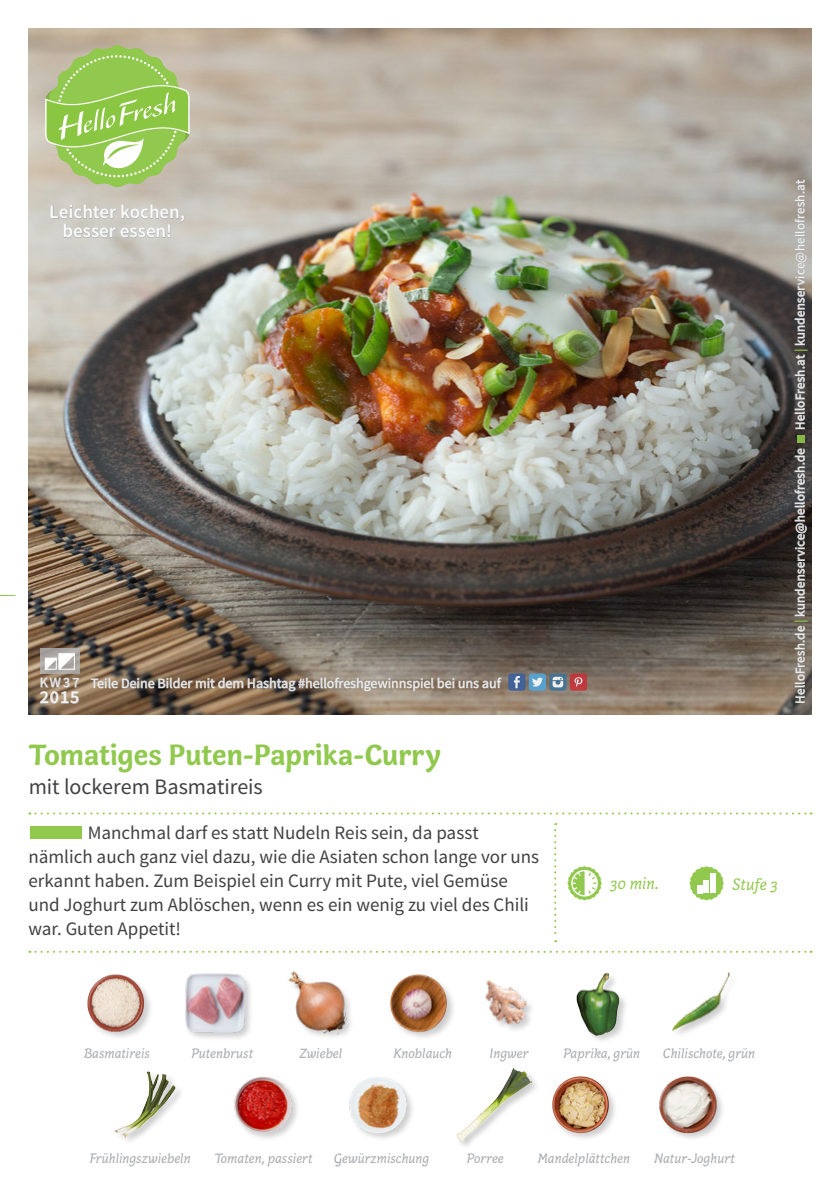
<style>
.page{position:relative;width:840px;height:1191px;background:#fff}
.page>*{position:absolute;margin:0;border:0;box-sizing:border-box;transform-origin:0 0}
.FRONT_Recipe_Title{font:700 30px "Capucine Basic";letter-spacing:-.005em;color:#91c84e}
.FRONT_Recipe_Subtitl{font:22px "Source Sans Pro";color:#414042}
.FRONT___BACK_Running{font:19px/24px "Source Sans Pro";color:#414042}
.t1{font:600 19px/19px "Source Sans Pro";color:#fff;text-align:center}
.t2{font:600 18px "Source Sans Pro";color:#fff}
.FRONT_Icons{font:italic 17px "Capucine Basic";color:#91c84e}
.FRONT_ingredients{font:italic 14px "Capucine Basic";color:#a7a9ac}
.t3{font:14px "Source Sans Pro";color:#fff}
.t4{font:13px "Source Sans Pro";letter-spacing:.02em;color:#fff}
.s1{font-weight:700;color:#91c84e}
</style>
<div class="page">
<img style="left:28px;top:28px;width:783px;height:686px">
<svg style="left:29px;top:812px;width:782px;height:2px"></svg>
<svg style="left:554px;top:823px;width:2px;height:119px"></svg>
<svg style="left:29px;top:950px;width:782px;height:2px"></svg>
<svg style="left:50px;top:204px;width:135px;height:48px;background:#c9c8c2"></svg>
<svg style="left:90px;top:673px;width:412px;height:24px;background:#887a6b"></svg>
<div style="left:508px;top:673px;width:17px;height:17px;background:#426298;border-radius:3px"></div>
<svg style="left:513px;top:676px;width:6px;height:12px"></svg>
<svg style="left:549px;top:673px;width:17px;height:17px"></svg>
<svg style="left:552px;top:677px;width:11px;height:10px"></svg>
<svg style="left:528px;top:673px;width:17px;height:17px"></svg>
<svg style="left:531px;top:677px;width:11px;height:9px"></svg>
<div style="left:569px;top:673px;width:17px;height:17px;background:#bf393e;border-radius:3px"></div>
<svg style="left:574px;top:677px;width:8px;height:10px"></svg>
<svg style="left:0;top:595px;width:15px;height:1px"></svg>
<svg style="left:45px;top:45px;width:144px;height:143px;background:#a7ca74"></svg>
<svg style="left:793px;top:625px;width:12px;height:78px"></svg>
<svg style="left:793px;top:447px;width:13px;height:170px;background:#63615f"></svg>
<div style="left:796px;top:435px;width:7px;height:8px;background:#86b749"></div>
<svg style="left:793px;top:354px;width:12px;height:76px"></svg>
<svg style="left:793px;top:179px;width:13px;height:167px;background:#93918e"></svg>
<div style="left:30px;top:826px;width:52px;height:12px;background:#91c84e"></div>
<img style="left:114px;top:1071px;width:67px;height:71px">
<img style="left:234px;top:1076px;width:63px;height:63px">
<img style="left:349px;top:1077px;width:63px;height:62px">
<div style="left:455px;top:1067px;width:85px;height:83px;background:#000;opacity:.2"></div>
<img style="left:455px;top:1067px;width:76px;height:75px">
<img style="left:552px;top:1076px;width:63px;height:62px">
<img style="left:659px;top:1076px;width:63px;height:63px">
<img style="left:87px;top:974px;width:64px;height:63px">
<img style="left:185px;top:973px;width:66px;height:65px">
<img style="left:288px;top:971px;width:63px;height:66px">
<img style="left:390px;top:974px;width:63px;height:64px">
<img style="left:485px;top:980px;width:47px;height:50px">
<img style="left:576px;top:972px;width:50px;height:69px">
<img style="left:672px;top:972px;width:58px;height:62px">
<div style="left:40px;top:648px;width:39px;height:26px;background:linear-gradient(to right,#9a9795,#b8b6b1)"></div>
<svg style="left:39px;top:653px;width:41px;height:51px;background:#aea294"></svg>
<svg style="left:567px;top:866px;width:34px;height:34px"></svg>
<svg style="left:689px;top:866px;width:34px;height:34px"></svg>
<p class="t1" style="left:50px;top:203px;width:137px">Leichter kochen, besser essen!</p>
<p class="t3" style="left:40px;top:674px;width:41px">KW37</p>
<p class="t2" style="left:40px;top:686px;width:41px">2015</p>
<p class="t3" style="left:91px;top:674px;width:411px">Teile Deine Bilder mit dem Hashtag #hellofreshgewinnspiel bei uns auf</p>
<p class="FRONT_Recipe_Title" style="left:29px;top:731px;width:413px">Tomatiges Puten-Paprika-Curry</p>
<p class="FRONT_Recipe_Subtitl" style="left:29px;top:772px;width:235px">mit lockerem Basmatireis</p>
<p class="FRONT___BACK_Running" style="left:28px;top:820px;width:512px;text-indent:59px">Manchmal darf es statt Nudeln Reis sein, da passt nämlich auch ganz viel dazu, wie die Asiaten schon lange vor uns erkannt haben. Zum Beispiel ein Curry mit Pute, viel Gemüse und Joghurt zum Ablöschen, wenn es ein wenig zu viel des Chili war. Guten Appetit!</p>
<p class="t4" style="left:791px;top:430px;width:252px;rotate:-90deg">HelloFresh.at <span class="s1">|</span> kundenservice@hellofresh.at</p>
<p class="t4" style="left:791px;top:703px;width:257px;rotate:-90deg">HelloFresh.de <span class="s1">|</span> kundenservice@hellofresh.de</p>
<p class="FRONT_Icons" style="left:609px;top:871px;width:50px">30 min.</p>
<p class="FRONT_Icons" style="left:731px;top:871px;width:47px">Stufe 3</p>
<p class="FRONT_ingredients" style="left:84px;top:1042px;width:67px">Basmatireis</p>
<p class="FRONT_ingredients" style="left:191px;top:1042px;width:63px">Putenbrust</p>
<p class="FRONT_ingredients" style="left:299px;top:1042px;width:44px">Zwiebel</p>
<p class="FRONT_ingredients" style="left:393px;top:1042px;width:60px">Knoblauch</p>
<p class="FRONT_ingredients" style="left:489px;top:1042px;width:40px">Ingwer</p>
<p class="FRONT_ingredients" style="left:563px;top:1042px;width:78px">Paprika, grün</p>
<p class="FRONT_ingredients" style="left:662px;top:1042px;width:94px">Chilischote, grün</p>
<p class="FRONT_ingredients" style="left:90px;top:1148px;width:102px">Frühlingszwiebeln</p>
<p class="FRONT_ingredients" style="left:214px;top:1148px;width:100px">Tomaten, passiert</p>
<p class="FRONT_ingredients" style="left:333px;top:1148px;width:97px">Gewürzmischung</p>
<p class="FRONT_ingredients" style="left:466px;top:1148px;width:38px">Porree</p>
<p class="FRONT_ingredients" style="left:537px;top:1148px;width:94px">Mandelplättchen</p>
<p class="FRONT_ingredients" style="left:654px;top:1148px;width:82px">Natur-Joghurt</p>
</div>
